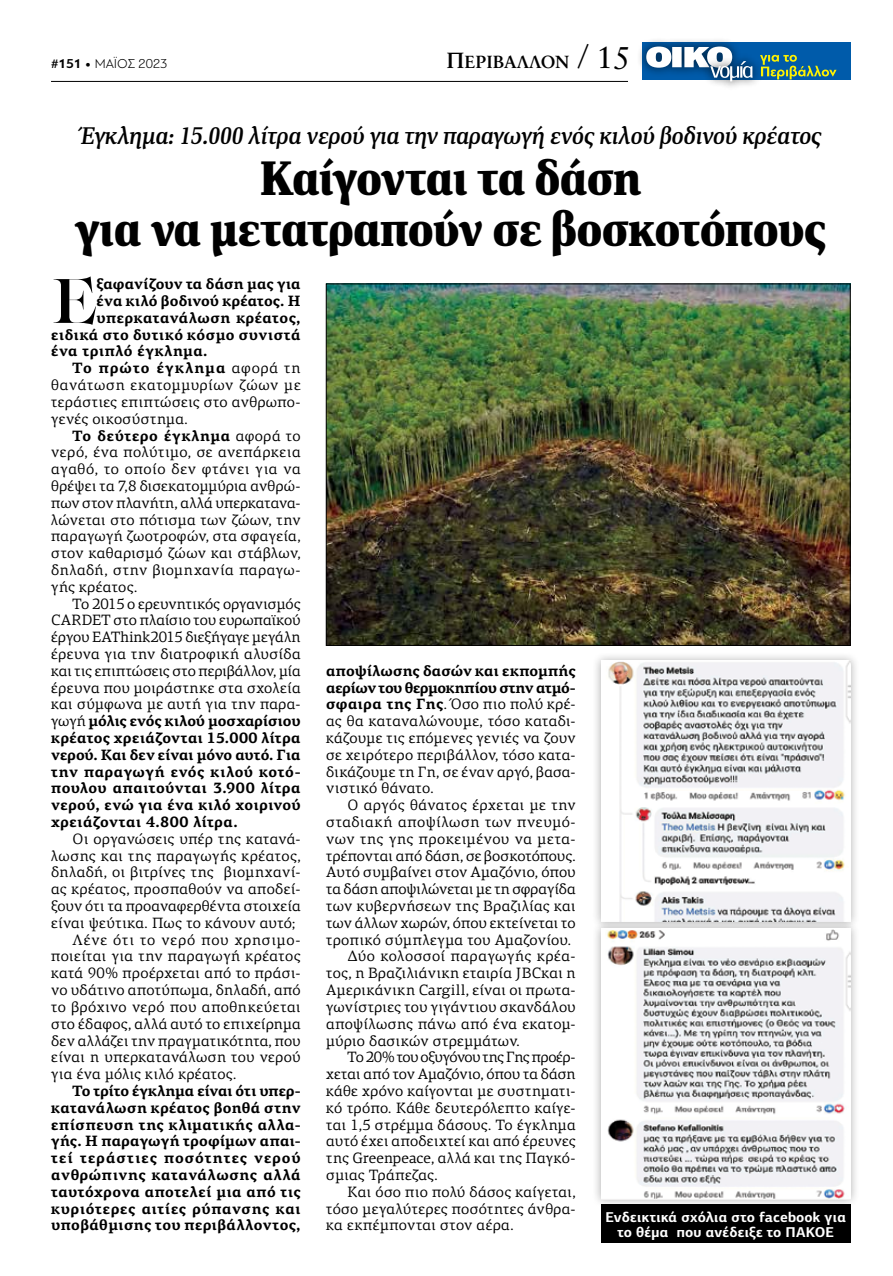
<style>
.page{position:relative;width:893px;height:1276px;background:#fff}
.page>*{position:absolute;margin:0;border:0;box-sizing:border-box;transform-origin:0 0}
.t1{font:500 64.95px "PF Regal Finesse Pro";color:#000}
.t2{font:900 48px/51px "PFDIN Serif";letter-spacing:-.005em;color:#000;text-align:center}
.t3{font:italic 500 24px "PFDIN Serif";color:#000}
.t4{font:18px "Apog Sabon Demi";color:#000}
.t5{font:15px/16.8px "PF Centro Serif Pro";letter-spacing:.02em;color:#000;text-align:justify}
.t6{font:700 15px/16.8px "PF Centro Serif Pro";letter-spacing:.02em;color:#000;text-align:justify}
.t7{font:15px "PF Centro Serif Pro";color:#000}
.t8{font:15px "PF Centro Serif Pro";letter-spacing:.04em;color:#000}
.t9{font:700 15px "PF Centro Serif Pro";letter-spacing:-.015em;color:#000}
.t10{font:700 15px "PF Centro Serif Pro";letter-spacing:-.01em;color:#000}
.t11{font:15px "PF Centro Serif Pro";letter-spacing:-.02em;color:#000}
.t12{font:15px "PF Centro Serif Pro";letter-spacing:.045em;color:#000}
.t13{font:15px "PF Centro Serif Pro";letter-spacing:.06em;color:#000}
.t14{font:700 15px "PF Centro Serif Pro";letter-spacing:.045em;color:#000}
.t15{font:700 15px "PF Centro Serif Pro";color:#000}
.t16{font:700 15px "PF Centro Serif Pro";letter-spacing:.065em;color:#000}
.t17{font:700 14.25px/15px "PF Centro Sans Pro";letter-spacing:.015em;color:#fff;text-align:center}
.t18{font:300 13.5px "PF Bague Sans Pro";color:#000}
.s1{font-weight:700}
.s2{font-size:22.5px}
.s3{font-family:"Apog Sabon Display";font-size:33.75px}
.s4{font-weight:400}
</style>
<div class="page">
<div style="left:642px;top:43px;width:208px;height:37px;background:#005baa"></div>
<div style="left:636px;top:37px;width:106px;height:41px;background:#000;opacity:.5"></div>
<div style="left:701px;top:51px;width:62px;height:40px;background:#000;opacity:.5"></div>
<svg style="left:646px;top:47px;width:107px;height:34px"></svg>
<svg style="left:760px;top:55px;width:76px;height:24px"></svg>
<hr style="left:51px;top:81px;width:577px;height:1px;background:#000">
<img style="left:328px;top:286px;width:520px;height:357px">
<div style="left:592px;top:652px;width:268px;height:279px;background:#000;opacity:.3"></div>
<img style="left:601px;top:661px;width:249px;height:258px">
<div style="left:592px;top:919px;width:268px;height:289px;background:#000;opacity:.3"></div>
<img style="left:601px;top:928px;width:249px;height:271px">
<div style="left:601px;top:1204px;width:249px;height:39px;background:#000"></div>
<p class="t18" style="left:51px;top:56px;width:118px"><span class="s1">#151 •</span> ΜΑΪΟΣ 2023</p>
<p class="t4" style="left:447px;top:52px;width:185px"><span class="s2">Π</span>ΕΡΙΒΑΛΛΟΝ <span class="s3">/ 15</span></p>
<h3 class="t3" style="left:81px;top:121px;width:742px">Έγκλημα: 15.000 λίτρα νερού για την παραγωγή ενός κιλού βοδινού κρέατος</h3>
<h2 class="t2" style="left:76px;top:153px;width:752px">Καίγονται τα δάση<br>για να μετατραπούν σε βοσκοτόπους</h2>
<h1 class="t1" style="left:51px;top:263px;width:47px">Ε</h1>
<p class="t15" style="left:97px;top:275px;width:206px">ξαφανίζουν τα δάση μας για</p>
<p class="t6" style="left:97px;top:293px;width:206px">ένα κιλό βοδινού κρέατος. Η</p>
<p class="t6" style="left:97px;top:310px;width:206px">υπερκατανάλωση κρέατος,</p>
<p class="t6" style="left:51px;top:327px;width:251px">ειδικά στο δυτικό κόσμο συνιστά</p>
<p class="t6" style="left:51px;top:343px;width:158px">ένα τριπλό έγκλημα.</p>
<p class="t16" style="left:73px;top:359px;width:230px">Το πρώτο έγκλημα <span class="s4">αφορά τη</span></p>
<p class="t12" style="left:51px;top:376px;width:251px">θανάτωση εκατομμυρίων ζώων με</p>
<p class="t5" style="left:51px;top:393px;width:251px">τεράστιες επιπτώσεις στο ανθρωπο-</p>
<p class="t5" style="left:51px;top:410px;width:138px">γενές οικοσύστημα.</p>
<p class="t14" style="left:73px;top:426px;width:230px">Το δεύτερο έγκλημα <span class="s4">αφορά το</span></p>
<p class="t8" style="left:51px;top:443px;width:251px">νερό, ένα πολύτιμο, σε ανεπάρκεια</p>
<p class="t8" style="left:51px;top:460px;width:251px">αγαθό, το οποίο δεν φτάνει για να</p>
<p class="t5" style="left:51px;top:477px;width:251px">θρέψει τα 7,8 δισεκατομμύρια ανθρώ-</p>
<p class="t7" style="left:51px;top:494px;width:251px">πων στον πλανήτη, αλλά υπερκατανα-</p>
<p class="t5" style="left:51px;top:511px;width:251px">λώνεται στο πότισμα των ζώων, την</p>
<p class="t5" style="left:51px;top:528px;width:251px">παραγωγή ζωοτροφών, στα σφαγεία,</p>
<p class="t5" style="left:51px;top:545px;width:251px">στον καθαρισμό ζώων και στάβλων,</p>
<p class="t5" style="left:51px;top:561px;width:251px">δηλαδή, στην βιομηχανία παραγω-</p>
<p class="t5" style="left:51px;top:578px;width:87px">γής κρέατος.</p>
<p class="t5" style="left:73px;top:595px;width:230px">Το 2015 ο ερευνητικός οργανισμός</p>
<p class="t5" style="left:51px;top:612px;width:251px">CARDET στο πλαίσιο του ευρωπαϊκού</p>
<p class="t7" style="left:51px;top:628px;width:251px">έργου EAThink2015 διεξήγαγε μεγάλη</p>
<p class="t5" style="left:51px;top:645px;width:251px">έρευνα για την διατροφική αλυσίδα</p>
<p class="t7" style="left:51px;top:662px;width:251px">και τις επιπτώσεις στο περιβάλλον, μία</p>
<p class="t5" style="left:51px;top:679px;width:251px">έρευνα που μοιράστηκε στα σχολεία</p>
<p class="t5" style="left:51px;top:696px;width:251px">και σύμφωνα με αυτή για την παρα-</p>
<p class="t9" style="left:51px;top:712px;width:251px"><span class="s4">γωγή</span> μόλις ενός κιλού μοσχαρίσιου</p>
<p class="t6" style="left:51px;top:730px;width:251px">κρέατος χρειάζονται 15.000 λίτρα</p>
<p class="t10" style="left:51px;top:745px;width:251px">νερού. Και δεν είναι μόνο αυτό. Για</p>
<p class="t6" style="left:51px;top:763px;width:251px">την παραγωγή ενός κιλού κοτό-</p>
<p class="t6" style="left:51px;top:780px;width:251px">πουλου απαιτούνται 3.900 λίτρα</p>
<p class="t6" style="left:51px;top:797px;width:251px">νερού, ενώ για ένα κιλό χοιρινού</p>
<p class="t6" style="left:51px;top:814px;width:188px">χρειάζονται 4.800 λίτρα.</p>
<p class="t5" style="left:73px;top:830px;width:230px">Οι οργανώσεις υπέρ της κατανά-</p>
<p class="t5" style="left:51px;top:847px;width:251px">λωσης και της παραγωγής κρέατος,</p>
<p class="t5" style="left:51px;top:864px;width:251px">δηλαδή, οι βιτρίνες της βιομηχανί-</p>
<p class="t5" style="left:51px;top:881px;width:251px">ας κρέατος, προσπαθούν να αποδεί-</p>
<p class="t5" style="left:51px;top:897px;width:251px">ξουν ότι τα προαναφερθέντα στοιχεία</p>
<p class="t5" style="left:51px;top:914px;width:246px">είναι ψεύτικα. Πως το κάνουν αυτό;</p>
<p class="t13" style="left:73px;top:930px;width:230px">Λένε ότι το νερό που χρησιμο-</p>
<p class="t5" style="left:51px;top:948px;width:251px">ποιείται για την παραγωγή κρέατος</p>
<p class="t5" style="left:51px;top:965px;width:251px">κατά 90% προέρχεται από το πράσι-</p>
<p class="t5" style="left:51px;top:981px;width:251px">νο υδάτινο αποτύπωμα, δηλαδή, από</p>
<p class="t8" style="left:51px;top:998px;width:251px">το βρόχινο νερό που αποθηκεύεται</p>
<p class="t5" style="left:51px;top:1015px;width:251px">στο έδαφος, αλλά αυτό το επιχείρημα</p>
<p class="t5" style="left:51px;top:1032px;width:251px">δεν αλλάζει την πραγματικότητα, που</p>
<p class="t5" style="left:51px;top:1049px;width:251px">είναι η υπερκατανάλωση του νερού</p>
<p class="t5" style="left:51px;top:1065px;width:187px">για ένα μόλις κιλό κρέατος.</p>
<p class="t6" style="left:51px;top:1083px;width:251px;text-indent:21px">Το τρίτο έγκλημα είναι ότι υπερ&shy;κατανάλωση κρέατος βοηθά στην επίσπευση της κλιματικής αλλα&shy;γής. Η παραγωγή τροφίμων απαι&shy;τεί τεράστιες ποσότητες νερού ανθρώπινης κατανάλωσης αλλά ταυτόχρονα αποτελεί μια από τις κυριότερες αιτίες ρύπανσης και υποβάθμισης του περιβάλλοντος,</p>
<p class="t5" style="left:326px;top:662px;width:251px"><span class="s1">αποψίλωσης δασών και εκπομπής αερίων του θερμοκηπίου στην ατμό&shy;σφαιρα της Γης</span>. Όσο πιο πολύ κρέ&shy;ας θα καταναλώνουμε, τόσο καταδι&shy;κάζουμε τις επόμενες γενιές να ζουν σε χειρότερο περιβάλλον, τόσο κατα&shy;δικάζουμε τη Γη, σε έναν αργό, βασα&shy;νιστικό θάνατο.</p>
<p class="t5" style="left:347px;top:797px;width:230px">Ο αργός θάνατος έρχεται με την</p>
<p class="t5" style="left:326px;top:813px;width:251px">σταδιακή αποψίλωση των πνευμό-</p>
<p class="t8" style="left:326px;top:830px;width:251px">νων της γης προκειμένου να μετα-</p>
<p class="t7" style="left:326px;top:846px;width:251px">τρέπονται από δάση, σε βοσκοτόπους.</p>
<p class="t5" style="left:326px;top:864px;width:251px">Αυτό συμβαίνει στον Αμαζόνιο, όπου</p>
<p class="t7" style="left:326px;top:880px;width:251px">τα δάση αποψιλώνεται με τη σφραγίδα</p>
<p class="t5" style="left:326px;top:897px;width:251px">των κυβερνήσεων της Βραζιλίας και</p>
<p class="t5" style="left:326px;top:914px;width:251px">των άλλων χωρών, όπου εκτείνεται το</p>
<p class="t5" style="left:326px;top:931px;width:246px">τροπικό σύμπλεγμα του Αμαζονίου.</p>
<p class="t8" style="left:347px;top:947px;width:230px">Δύο κολοσσοί παραγωγής κρέα-</p>
<p class="t5" style="left:326px;top:965px;width:251px">τος, η Βραζιλιάνικη εταιρία JBCκαι η</p>
<p class="t5" style="left:326px;top:981px;width:251px">Αμερικάνικη Cargill, είναι οι πρωτα-</p>
<p class="t5" style="left:326px;top:998px;width:251px">γωνίστριες του γιγάντιου σκανδάλου</p>
<p class="t5" style="left:326px;top:1015px;width:251px">αποψίλωσης πάνω από ένα εκατομ-</p>
<p class="t5" style="left:326px;top:1032px;width:195px">μύριο δασικών στρεμμάτων.</p>
<p class="t11" style="left:347px;top:1048px;width:230px">Το 20% του οξυγόνου της Γης προέρ-</p>
<p class="t7" style="left:326px;top:1065px;width:251px">χεται από τον Αμαζόνιο, όπου τα δάση</p>
<p class="t5" style="left:326px;top:1082px;width:251px">κάθε χρόνο καίγονται με συστηματι-</p>
<p class="t5" style="left:326px;top:1099px;width:251px">κό τρόπο. Κάθε δευτερόλεπτο καίγε-</p>
<p class="t5" style="left:326px;top:1116px;width:251px">ται 1,5 στρέμμα δάσους. Το έγκλημα</p>
<p class="t5" style="left:326px;top:1133px;width:251px">αυτό έχει αποδειχτεί και από έρευνες</p>
<p class="t5" style="left:326px;top:1149px;width:251px">της Greenpeace, αλλά και της Παγκό-</p>
<p class="t5" style="left:326px;top:1166px;width:113px">σμιας Τράπεζας.</p>
<p class="t5" style="left:347px;top:1183px;width:230px">Και όσο πιο πολύ δάσος καίγεται,</p>
<p class="t5" style="left:326px;top:1200px;width:251px">τόσο μεγαλύτερες ποσότητες άνθρα-</p>
<p class="t5" style="left:326px;top:1217px;width:189px">κα εκπέμπονται στον αέρα.</p>
<p class="t17" style="left:605px;top:1209px;width:242px">Ενδεικτικά σχόλια στο facebook για το θέμα που ανέδειξε το ΠΑΚΟΕ</p>
</div>
